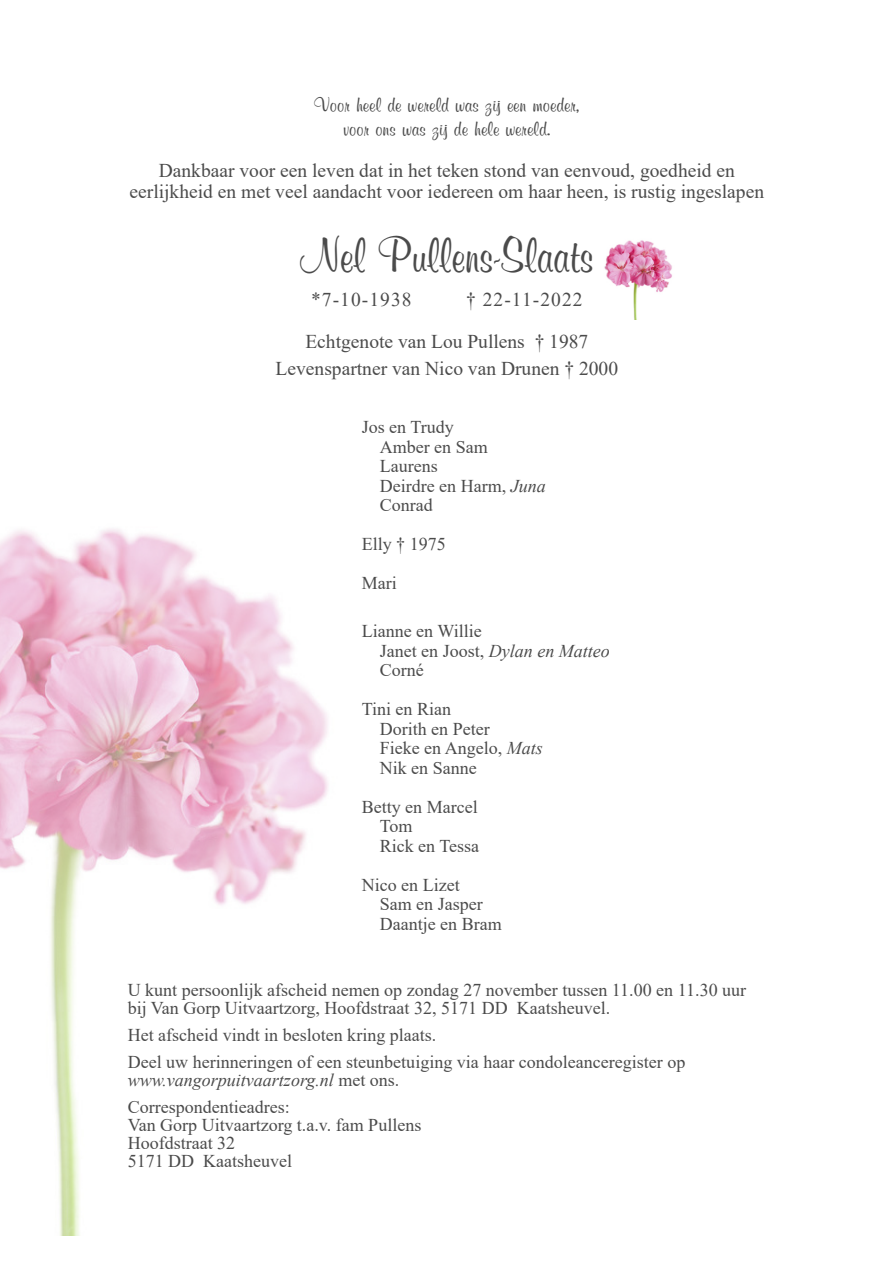
<style>
.page{position:relative;width:894px;height:1263px;background:#fff}
.page>*{position:absolute;margin:0;border:0;box-sizing:border-box;transform-origin:0 0}
.t1{font:52.5px "Mural Script";color:#4b4b4b;scale:.9 1}
.t2{font:21px/24px "Mural Script";letter-spacing:.005em;color:#4b4b4b;text-align:center;scale:1.04 1}
.t3{font:19.5px/21px "Times New Roman";color:#4b4b4b;text-align:center}
.t4{font:18px/19.5px "Times New Roman";color:#4b4b4b}
.s1{font-style:italic}
</style>
<div class="page">
<img style="left:0;top:529px;width:328px;height:707px">
<img style="left:604px;top:240px;width:68px;height:79px">
<p class="t2" style="left:314px;top:93px;width:257px">Voor heel de wereld was zij een moeder, voor ons was zij de hele wereld.</p>
<p class="t3" style="left:129px;top:162px;width:635px">Dankbaar voor een leven dat in het teken stond van eenvoud, goedheid en eerlĳkheid en met veel aandacht voor iedereen om haar heen, is rustig ingeslapen</p>
<h1 class="t1" style="left:300px;top:226px;width:327px">Nel Pullens-Slaats</h1>
<p class="t3" style="left:311px;top:291px;width:102px">*7-10-1938</p>
<p class="t3" style="left:305px;top:280px;width:284px;line-height:42px;text-align:right">† 22-11-2022<br>Echtgenote van Lou Pullens † 1987</p>
<p class="t3" style="left:275px;top:360px;width:344px">Levenspartner van Nico van Drunen † 2000</p>
<p class="t4" style="left:379px;top:419px;width:167px;text-indent:-18px">Jos en Trudy<br>Amber en Sam<br>Laurens<br>Deirdre en Harm, <span class="s1">Juna<br></span>Conrad</p>
<p class="t4" style="left:361px;top:526px;width:85px;line-height:39px">Elly † 1975<br>Mari</p>
<p class="t4" style="left:379px;top:623px;width:231px;text-indent:-18px">Lianne en Willie<br>Janet en Joost, <span class="s1">Dylan en Matteo<br></span>Corné</p>
<p class="t4" style="left:379px;top:701px;width:164px;text-indent:-18px">Tini en Rian<br>Dorith en Peter<br>Fieke en Angelo, <span class="s1">Mats<br></span>Nik en Sanne</p>
<p class="t4" style="left:379px;top:799px;width:101px;text-indent:-18px">Betty en Marcel<br>Tom<br>Rick en Tessa</p>
<p class="t4" style="left:379px;top:877px;width:123px;text-indent:-18px">Nico en Lizet<br>Sam en Jasper<br>Daantje en Bram</p>
<p class="t4" style="left:128px;top:982px;width:619px;line-height:18px">U kunt persoonlĳk afscheid nemen op zondag 27 november tussen 11.00 en 11.30 uur bĳ Van Gorp Uitvaartzorg, Hoofdstraat 32, 5171 DD Kaatsheuvel.</p>
<p class="t4" style="left:128px;top:1023px;width:559px;line-height:27px">Het afscheid vindt in besloten kring plaats.<br>Deel uw herinneringen of een steunbetuiging via haar condoleanceregister op</p>
<p class="t4" style="left:128px;top:1068px;width:273px;line-height:27px"><span class="s1">www.vangorpuitvaartzorg.nl</span> met ons.<br>Correspondentieadres:</p>
<p class="t4" style="left:128px;top:1117px;width:295px;line-height:18px">Van Gorp Uitvaartzorg t.a.v. fam Pullens<br>Hoofdstraat 32<br>5171 DD Kaatsheuvel</p>
</div>
